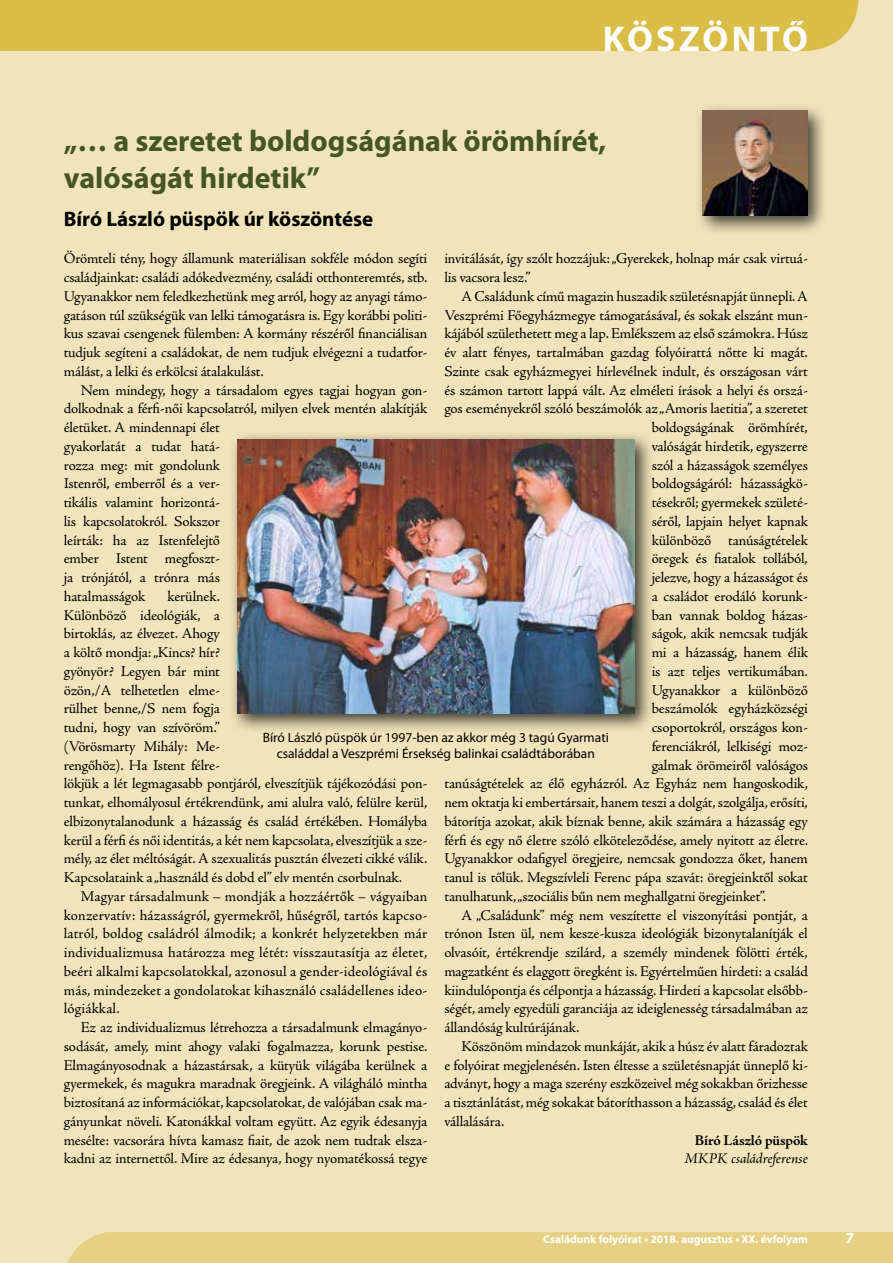
<style>
.page{position:relative;width:893px;height:1263px;background:#f1e4bb}
.page>*{position:absolute;margin:0;border:0;box-sizing:border-box;transform-origin:0 0}
.t1{font:700 36px "Myriad Pro";letter-spacing:.095em;color:#fff}
.t2{font:700 30px/37.5px "Myriad Pro";color:#445622}
.t3{font:700 21px "Myriad Pro";color:#000}
.t4{font:15px/18.8px "Adobe Jenson Pro";letter-spacing:-.01em;color:#000;text-align:justify}
.t5{font:italic 15px "Adobe Jenson Pro";letter-spacing:-.015em;color:#000}
.t6{font:700 15px "Adobe Jenson Pro";letter-spacing:-.01em;color:#000}
.t7{font:700 15px "Myriad Pro";color:#fff}
.t8{font:13.5px/16.2px "Myriad Pro";color:#000;text-align:center}
.t9{font:700 11.4px "Myriad Pro";color:#fff}
</style>
<div class="page">
<div style="left:67px;top:1232px;width:826px;height:31px;background:#e6d084"></div>
<div style="left:1px;top:0;width:857px;height:51px;background:#dabd46"></div>
<div style="left:229px;top:431px;width:426px;height:303px;background:#000;opacity:.75"></div>
<img style="left:237px;top:439px;width:398px;height:274px">
<div style="left:695px;top:102px;width:133px;height:134px;background:#000;opacity:.75"></div>
<img style="left:703px;top:111px;width:105px;height:105px">
<h1 class="t1" style="left:603px;top:15px;width:207px">KÖSZÖNTŐ</h1>
<h2 class="t2" style="left:64px;top:121px;width:544px">„… a szeretet boldogságának örömhírét, valóságát hirdetik”</h2>
<h3 class="t3" style="left:64px;top:205px;width:311px">Bíró László püspök úr köszöntése</h3>
<p class="t4" style="left:64px;top:249px;width:365px">Örömteli tény, hogy államunk materiálisan sokféle módon segíti családjainkat: családi adókedvezmény, családi otthonteremtés, stb.<br>Ugyanakkor nem feledkezhetünk meg arról, hogy az anyagi támo&shy;gatáson túl szükségük van lelki támogatásra is. Egy korábbi politi&shy;kus szavai csengenek fülemben: A kormány részéről financiálisan tudjuk segíteni a családokat, de nem tudjuk elvégezni a tudatfor&shy;málást, a lelki és erkölcsi átalakulást.</p>
<p class="t4" style="left:64px;top:381px;width:365px;text-align:left;text-indent:17px">Nem mindegy, hogy a társadalom egyes tagjai hogyan gon&shy;dolkodnak a férfi-női kapcsolatról, milyen elvek mentén alakítják életüket. A mindennapi élet<br>gyakorlatát a tudat hatá-<br>rozza meg: mit gondolunk<br>Istenről, emberről és a ver-<br>tikális valamint horizontá-<br>lis kapcsolatokról. Sokszor<br>leírták: ha az Istenfelejtő<br>ember Istent megfoszt-<br>ja trónjától, a trónra más<br>hatalmasságok</p>
<p class="t4" style="left:444px;top:249px;width:365px">invitálását, így szólt hozzájuk: „Gyerekek, holnap már csak virtuá&shy;lis vacsora lesz.”</p>
<p class="t4" style="left:461px;top:287px;width:348px">A Családunk című magazin huszadik születésnapját ünnepli. A</p>
<p class="t4" style="left:444px;top:306px;width:365px">Veszprémi Főegyházmegye támogatásával, és sokak elszánt mun-</p>
<p class="t4" style="left:444px;top:324px;width:365px">kájából születhetett meg a lap. Emlékszem az első számokra. Húsz</p>
<p class="t4" style="left:444px;top:343px;width:365px">év alatt fényes, tartalmában gazdag folyóirattá nőtte ki magát.</p>
<p class="t4" style="left:444px;top:362px;width:365px">Szinte csak egyházmegyei hírlevélnek indult, és országosan várt</p>
<p class="t4" style="left:444px;top:381px;width:365px">és számon tartott lappá vált. Az elméleti írások a helyi és orszá-</p>
<p class="t4" style="left:444px;top:399px;width:365px">gos eseményekről szóló beszámolók az „Amoris laetitia”, a szeretet</p>
<p class="t4" style="left:652px;top:418px;width:158px">boldogságának örömhírét,</p>
<p class="t4" style="left:652px;top:437px;width:158px">valóságát hirdetik, egyszerre</p>
<p class="t4" style="left:652px;top:456px;width:158px">szól a házasságok személyes</p>
<p class="t4" style="left:652px;top:474px;width:158px">boldogságáról: házasságkö-</p>
<p class="t4" style="left:652px;top:493px;width:158px">tésekről; gyermekek születé-</p>
<p class="t4" style="left:652px;top:512px;width:158px">séről, lapjain helyet kapnak</p>
<p class="t4" style="left:652px;top:531px;width:158px">különböző tanúságtételek</p>
<p class="t4" style="left:652px;top:549px;width:158px">öregek és fiatalok tollából,</p>
<p class="t4" style="left:652px;top:568px;width:158px">jelezve, hogy a házasságot és</p>
<p class="t4" style="left:652px;top:587px;width:158px">a családot erodáló korunk-</p>
<p class="t4" style="left:652px;top:606px;width:158px">ban vannak boldog házas-</p>
<p class="t4" style="left:652px;top:624px;width:158px">ságok, akik nemcsak tudják</p>
<p class="t4" style="left:652px;top:643px;width:158px">mi a házasság, hanem élik</p>
<p class="t4" style="left:652px;top:662px;width:158px">is azt teljes vertikumában.</p>
<p class="t4" style="left:652px;top:681px;width:158px">Ugyanakkor a különböző</p>
<p class="t4" style="left:652px;top:699px;width:158px">beszámolók egyházközségi</p>
<p class="t4" style="left:652px;top:718px;width:158px">csoportokról, országos kon-</p>
<p class="t4" style="left:652px;top:737px;width:158px">ferenciákról, lelkiségi moz-</p>
<p class="t4" style="left:652px;top:756px;width:158px">galmak örömeiről valóságos</p>
<p class="t4" style="left:444px;top:774px;width:365px">tanúságtételek az élő egyházról. Az Egyház nem hangoskodik,</p>
<p class="t4" style="left:444px;top:793px;width:365px">nem oktatja ki embertársait, hanem teszi a dolgát, szolgálja, erősíti,</p>
<p class="t4" style="left:444px;top:812px;width:365px">bátorítja azokat, akik bíznak benne, akik számára a házasság egy</p>
<p class="t4" style="left:444px;top:831px;width:365px">férfi és egy nő életre szóló elköteleződése, amely nyitott az életre.</p>
<p class="t4" style="left:444px;top:849px;width:365px">Ugyanakkor odafigyel öregjeire, nemcsak gondozza őket, hanem</p>
<p class="t4" style="left:444px;top:868px;width:365px">tanul is tőlük. Megszívleli Ferenc pápa szavát: öregjeinktől sokat</p>
<p class="t4" style="left:444px;top:887px;width:323px">tanulhatunk, „szociális bűn nem meghallgatni öregjeinket”.</p>
<p class="t4" style="left:461px;top:906px;width:348px">A „Családunk” még nem veszítette el viszonyítási pontját, a</p>
<p class="t4" style="left:444px;top:924px;width:365px">trónon Isten ül, nem kesze-kusza ideológiák bizonytalanítják el</p>
<p class="t4" style="left:444px;top:943px;width:365px">olvasóit, értékrendje szilárd, a személy mindenek fölötti érték,</p>
<p class="t4" style="left:444px;top:962px;width:365px">magzatként és elaggott öregként is. Egyértelműen hirdeti: a család</p>
<p class="t4" style="left:444px;top:981px;width:365px">kiindulópontja és célpontja a házasság. Hirdeti a kapcsolat elsőbb-</p>
<p class="t4" style="left:444px;top:999px;width:365px">ségét, amely egyedüli garanciája az ideiglenesség társadalmában az</p>
<p class="t4" style="left:444px;top:1018px;width:137px">állandóság kultúrájának.</p>
<p class="t4" style="left:461px;top:1037px;width:348px">Köszönöm mindazok munkáját, akik a húsz év alatt fáradoztak</p>
<p class="t4" style="left:444px;top:1056px;width:365px">e folyóirat megjelenésén. Isten éltesse a születésnapját ünneplő ki-</p>
<p class="t4" style="left:444px;top:1074px;width:365px">adványt, hogy a maga szerény eszközeivel még sokakban őrizhesse</p>
<p class="t4" style="left:444px;top:1093px;width:365px">a tisztánlátást, még sokakat bátoríthasson a házasság, család és élet</p>
<p class="t4" style="left:444px;top:1112px;width:62px">vállalására.</p>
<p class="t6" style="left:695px;top:1131px;width:115px">Bíró László püspök</p>
<p class="t5" style="left:684px;top:1150px;width:125px">MKPK családreferense</p>
<p class="t4" style="left:64px;top:587px;width:365px;text-align:left;text-indent:104px">kerülnek.<br>Különböző ideológiák, a<br>birtoklás, az élvezet. Ahogy<br>a költő mondja: „Kincs? hír?<br>gyönyör? Legyen bár mint<br>özön,/A telhetetlen elme-<br>rülhet benne,/S nem fogja<br>tudni, hogy van szívöröm.”<br>(Vörösmarty Mihály: Me-<br>rengőhöz). Ha Istent félre-<br>lökjük a lét legmagasabb pontjáról, elveszítjük tájékozódási pon&shy;tunkat, elhomályosul értékrendünk, ami alulra való, felülre kerül, elbizonytalanodunk a házasság és család értékében. Homályba kerül a férfi és női identitás, a két nem kapcsolata, elveszítjük a sze&shy;mély, az élet méltóságát. A szexualitás pusztán élvezeti cikké válik.<br>Kapcsolataink a „használd és dobd el” elv mentén csorbulnak.</p>
<p class="t4" style="left:64px;top:887px;width:365px;text-indent:17px">Magyar társadalmunk – mondják a hozzáértők – vágyaiban konzervatív: házasságról, gyermekről, hűségről, tartós kapcso&shy;latról, boldog családról álmodik; a konkrét helyzetekben már individualizmusa határozza meg létét: visszautasítja az életet, beéri alkalmi kapcsolatokkal, azonosul a gender-ideológiával és más, mindezeket a gondolatokat kihasználó családellenes ideo&shy;lógiákkal.</p>
<p class="t4" style="left:64px;top:1018px;width:365px;text-indent:17px">Ez az individualizmus létrehozza a társadalmunk elmagányo&shy;sodását, amely, mint ahogy valaki fogalmazza, korunk pestise.<br>Elmagányosodnak a házastársak, a kütyük világába kerülnek a gyermekek, és magukra maradnak öregjeink. A világháló mintha biztosítaná az információkat, kapcsolatokat, de valójában csak ma&shy;gányunkat növeli. Katonákkal voltam együtt. Az egyik édesanyja mesélte: vacsorára hívta kamasz fiait, de azok nem tudtak elsza&shy;kadni az internettől. Mire az édesanya, hogy nyomatékossá tegye</p>
<p class="t8" style="left:263px;top:729px;width:348px">Bíró László püspök úr 1997-ben az akkor még 3 tagú Gyarmati családdal a Veszprémi Érsekség balinkai családtáborában</p>
<p class="t9" style="left:543px;top:1231px;width:266px">Családunk folyóirat • 2018. augusztus • XX. évfolyam</p>
<p class="t7" style="left:846px;top:1228px;width:10px">7</p>
</div>
